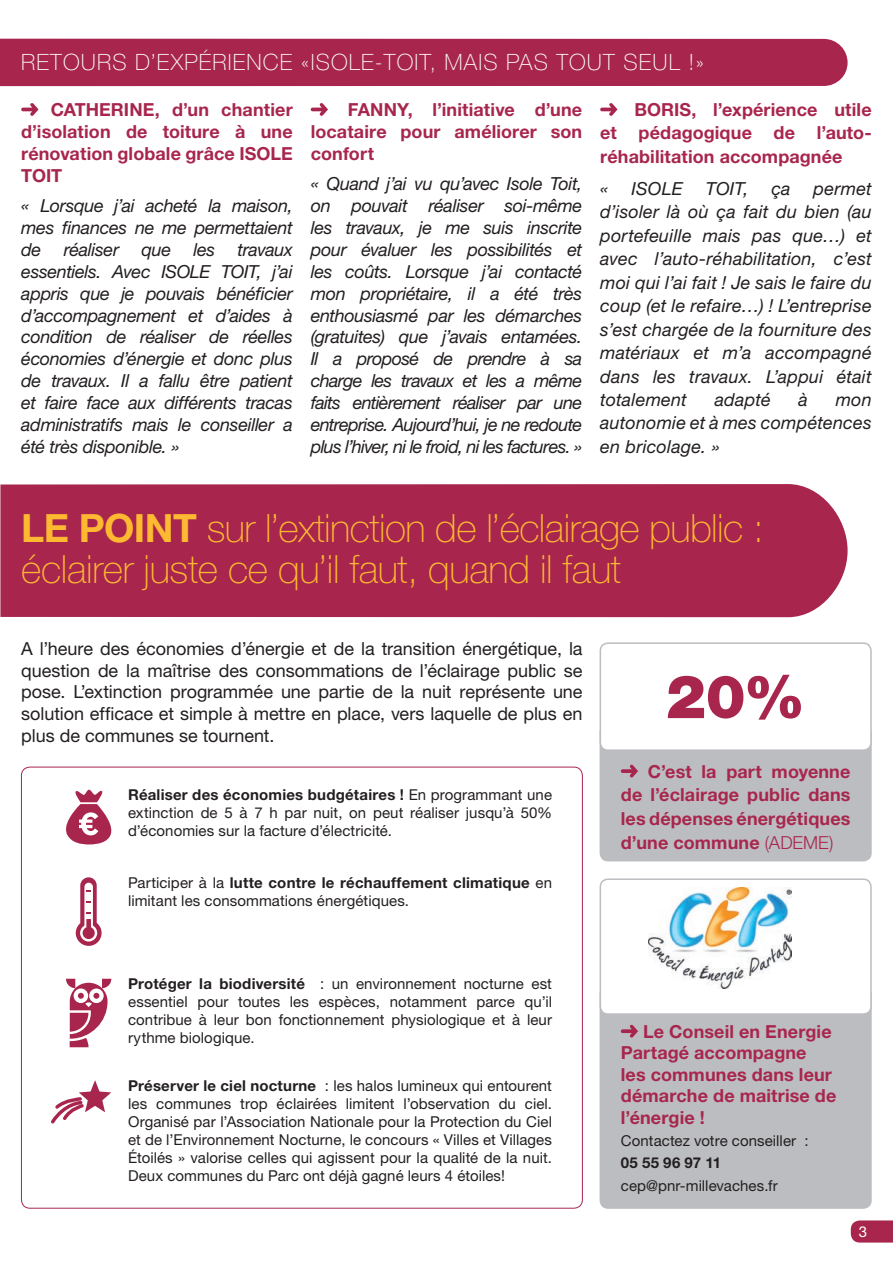
<style>
.page{position:relative;width:893px;height:1263px;background:#fff}
.page>*{position:absolute;margin:0;border:0;box-sizing:border-box;transform-origin:0 0}
.t1{font:900 60px "Helvetica Neue LT Std";color:#a8264e}
.t2{font:100 39px/40.5px "Helvetica Neue LT Std";letter-spacing:-.01em;color:#fdb931}
.t3{font:100 22.5px "Helvetica Neue LT Std";letter-spacing:.05em;color:#fff}
.t4{font:italic 18px/21.9px "Helvetica Neue LT Std";letter-spacing:-.005em;color:#231f20;text-align:justify}
.t5{font:700 18px/21.9px "Helvetica Neue LT Std";letter-spacing:.005em;color:#a8264e;text-align:justify}
.t6{font:18px/21.6px "Helvetica Neue LT Std";letter-spacing:-.005em;color:#231f20;text-align:justify}
.t7{font:15px/18px "Helvetica Neue LT Std";letter-spacing:.005em;color:#231f20;text-align:justify}
.t8{font:700 15px "Helvetica Neue LT Std";letter-spacing:.025em;color:#231f20}
.t9{font:15px "Helvetica Neue LT Std";color:#fff}
.s1{font-weight:700}
.s2{font-weight:300}
</style>
<div class="page">
<svg style="left:851px;top:1220px;width:42px;height:22px"></svg>
<div style="left:0;top:484px;width:848px;height:133px;background:#a8264e"></div>
<div style="left:600px;top:986px;width:272px;height:223px;background:#bcbdc0;border-radius:9px"></div>
<svg style="left:621px;top:1025px;width:17px;height:12px"></svg>
<div style="left:600px;top:724px;width:272px;height:137px;background:#bcbdc0;border-radius:9px"></div>
<svg style="left:621px;top:765px;width:17px;height:12px"></svg>
<div style="left:0;top:39px;width:848px;height:47px;background:#a8264e"></div>
<svg style="left:21px;top:103px;width:18px;height:13px"></svg>
<svg style="left:311px;top:103px;width:17px;height:13px"></svg>
<svg style="left:600px;top:103px;width:17px;height:13px"></svg>
<div style="left:600px;top:879px;width:271px;height:135px;background:#fff;border-radius:8px"></div>
<img style="left:649px;top:887px;width:142px;height:101px">
<div style="left:600px;top:878px;width:272px;height:137px;border:2px solid #bcbdc0;border-radius:8px"></div>
<div style="left:600px;top:643px;width:271px;height:107px;background:#fff;border-radius:8px"></div>
<div style="left:600px;top:642px;width:272px;height:109px;border:2px solid #bcbdc0;border-radius:8px"></div>
<svg style="left:51px;top:1080px;width:60px;height:44px"></svg>
<svg style="left:66px;top:789px;width:46px;height:56px"></svg>
<svg style="left:76px;top:877px;width:26px;height:69px"></svg>
<svg style="left:66px;top:979px;width:45px;height:68px"></svg>
<p class="t3" style="left:21px;top:50px;width:684px">RETOURS D’EXPÉRIENCE «ISOLE-TOIT, MAIS PAS TOUT SEUL !»</p>
<p class="t5" style="left:21px;top:98px;width:273px;text-indent:29px">CATHERINE, d’un chantier d’isolation de toiture à une rénovation globale grâce ISOLE TOIT</p>
<p class="t4" style="left:21px;top:194px;width:273px">« Lorsque j’ai acheté la maison, mes finances ne me permettaient de réaliser que les travaux essentiels. Avec ISOLE TOIT, j’ai appris que je pouvais bénéficier d’accompagnement et d’aides à condition de réaliser de réelles économies d’énergie et donc plus de travaux. Il a fallu être patient et faire face aux différents tracas administratifs mais le conseiller a été très disponible. »</p>
<p class="t5" style="left:600px;top:97px;width:273px;line-height:23.4px;text-indent:34px">BORIS, l’expérience utile et pédagogique de l’auto&shy;réhabilitation accompagnée</p>
<p class="t4" style="left:600px;top:177px;width:10px">«</p>
<p class="t4" style="left:631px;top:177px;width:53px">ISOLE</p>
<p class="t4" style="left:706px;top:177px;width:44px">TOIT,</p>
<p class="t4" style="left:771px;top:177px;width:21px">ça</p>
<p class="t5" style="left:311px;top:98px;width:273px;text-indent:37px">FANNY, l’initiative d’une locataire pour améliorer son confort</p>
<p class="t4" style="left:311px;top:172px;width:273px">« Quand j’ai vu qu’avec Isole Toit, on pouvait réaliser soi-même les travaux, je me suis inscrite pour évaluer les possibilités et les coûts. Lorsque j’ai contacté mon propriétaire, il a été très enthousiasmé par les démarches (gratuites) que j’avais entamées.<br>Il a proposé de prendre à sa charge les travaux et les a même faits entièrement réaliser par une entreprise. Aujourd’hui, je ne redoute plus l’hiver, ni le froid, ni les factures. »</p>
<p class="t4" style="left:600px;top:176px;width:273px;line-height:23.4px;text-indent:213px">permet d’isoler là où ça fait du bien (au portefeuille mais pas que…) et avec l’auto-réhabilitation, c’est moi qui l’ai fait ! Je sais le faire du coup (et le refaire…) ! L’entreprise s’est chargée de la fourniture des matériaux et m’a accompagné dans les travaux. L’appui était totalement</p>
<p class="t4" style="left:715px;top:388px;width:58px">adapté</p>
<p class="t4" style="left:798px;top:388px;width:11px">à</p>
<p class="t4" style="left:600px;top:388px;width:273px;line-height:23.4px;text-indent:235px">mon autonomie et à mes compétences en bricolage. »</p>
<h2 class="t2" style="left:21px;top:508px;width:744px"><span class="s1">LE POINT</span> sur l’extinction de l’éclairage public : éclairer juste ce qu’il faut, quand il faut</h2>
<p class="t6" style="left:21px;top:638px;width:563px">A l’heure des économies d’énergie et de la transition énergétique, la question de la maîtrise des consommations de l’éclairage public se pose. L’extinction programmée une partie de la nuit représente une solution efficace et simple à mettre en place, vers laquelle de plus en plus de communes se tournent.</p>
<p class="t7" style="left:128px;top:786px;width:425px"><span class="s1">Réaliser des économies budgétaires !</span> En programmant une extinction de 5 à 7 h par nuit, on peut réaliser jusqu’à 50% d’économies sur la facture d’électricité.</p>
<p class="t7" style="left:128px;top:873px;width:425px">Participer à la <span class="s1">lutte contre le réchauffement climatique</span> en limitant les consommations énergétiques.</p>
<p class="t7" style="left:128px;top:975px;width:425px"><span class="s1">Protéger la biodiversité</span> : un environnement nocturne est essentiel pour toutes les espèces, notamment parce qu’il contribue à leur bon fonctionnement physiologique et à leur rythme biologique.</p>
<p class="t7" style="left:128px;top:1076px;width:425px"><span class="s1">Préserver le ciel nocturne</span> : les halos lumineux qui entourent les communes trop éclairées limitent l’observation du ciel.<br>Organisé par l’Association Nationale pour la Protection du Ciel et de l’Environnement Nocturne, le concours « Villes et Villages Étoilés » valorise celles qui agissent pour la qualité de la nuit.<br>Deux communes du Parc ont déjà gagné leurs 4 étoiles!</p>
<h1 class="t1" style="left:666px;top:661px;width:141px">20%</h1>
<p class="t5" style="left:621px;top:759px;width:231px;line-height:23.7px;text-indent:27px">C’est la part moyenne de l’éclairage public dans les dépenses énergétiques d’une commune <span class="s2">(ADEME)</span></p>
<p class="t5" style="left:621px;top:1020px;width:217px;text-align:left;text-indent:22px">Le Conseil en Energie<br>Partagé accompagne<br>les communes dans leur démarche de maitrise de l’énergie !</p>
<p class="t7" style="left:621px;top:1132px;width:189px">Contactez votre conseiller :</p>
<p class="t8" style="left:621px;top:1154px;width:102px">05 55 96 97 11</p>
<p class="t7" style="left:621px;top:1176px;width:158px">cep@pnr-millevaches.fr</p>
<p class="t9" style="left:859px;top:1222px;width:10px">3</p>
</div>
